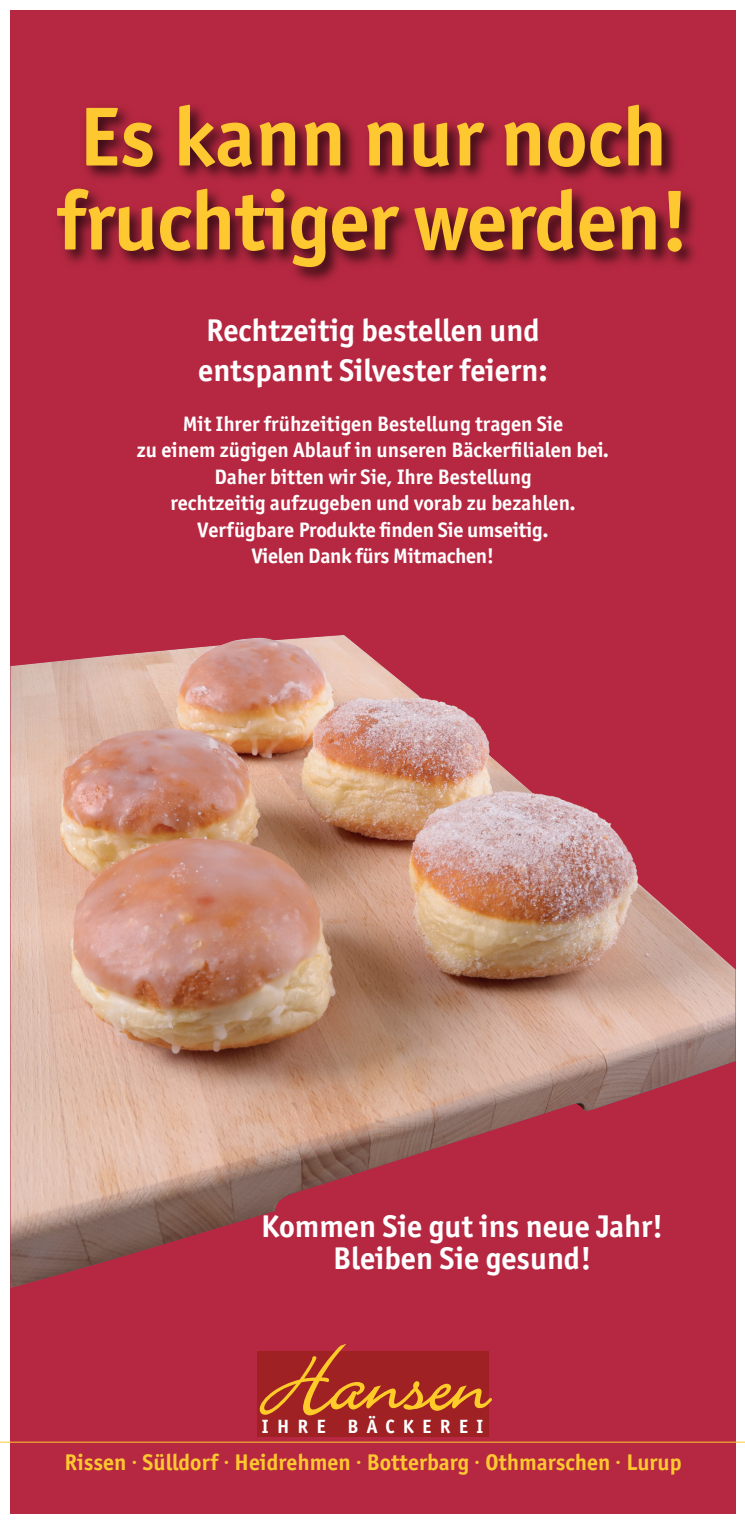
<style>
.page{position:relative;width:745px;height:1523px;background:#fff}
.page>*{position:absolute;margin:0;border:0;box-sizing:border-box;transform-origin:0 0}
.t1{font:700 84px "Officina Sans ITC Pro";letter-spacing:-.015em;color:#fec830}
.t2{font:700 31.5px/31.5px "Officina Sans ITC Pro";color:#fff;text-align:center}
.t3{font:700 22.75px "Officina Sans ITC Pro";color:#fec830}
.t4{font:700 21px "Officina Sans ITC Pro";color:#fff}
.t5{font:700 19.78px "Officina Sans";letter-spacing:.42em;color:#fff}
</style>
<div class="page">
<div style="left:10px;top:10px;width:725px;height:1503px;background:#b62841"></div>
<img style="left:10px;top:635px;width:725px;height:653px">
<div style="left:257px;top:1351px;width:231px;height:86px;background:#9f2124"></div>
<svg style="left:259px;top:1344px;width:232px;height:71px"></svg>
<hr style="left:0;top:1442px;width:744px;height:1px;background:#fec830">
<img style="left:57px;top:87px;width:679px;height:270px">
<p class="t1" style="left:79px;top:105px;width:589px">Es kann nur noch</p>
<p class="t1" style="left:57px;top:189px;width:634px">fruchtiger werden!</p>
<p class="t2" style="left:206px;top:317px;width:335px">Rechtzeitig bestellen und</p>
<p class="t2" style="left:198px;top:358px;width:351px">entspannt Silvester feiern:</p>
<p class="t4" style="left:183px;top:416px;width:381px">Mit Ihrer frühzeitigen Bestellung tragen Sie</p>
<p class="t4" style="left:137px;top:442px;width:473px">zu einem zügigen Ablauf in unseren Bäckerfilialen bei.</p>
<p class="t4" style="left:214px;top:469px;width:318px">Daher bitten wir Sie, Ihre Bestellung</p>
<p class="t4" style="left:170px;top:495px;width:406px">rechtzeitig aufzugeben und vorab zu bezahlen.</p>
<p class="t4" style="left:197px;top:521px;width:352px">Verfügbare Produkte finden Sie umseitig.</p>
<p class="t4" style="left:251px;top:548px;width:244px">Vielen Dank fürs Mitmachen!</p>
<p class="t2" style="left:261px;top:1213px;width:403px">Kommen Sie gut ins neue Jahr!<br>Bleiben Sie gesund!</p>
<p class="t5" style="left:262px;top:1418px;width:223px">IHRE BÄCKEREI</p>
<p class="t3" style="left:64px;top:1454px;width:618px">Rissen · Sülldorf · Heidrehmen · Botterbarg · Othmarschen · Lurup</p>
</div>
